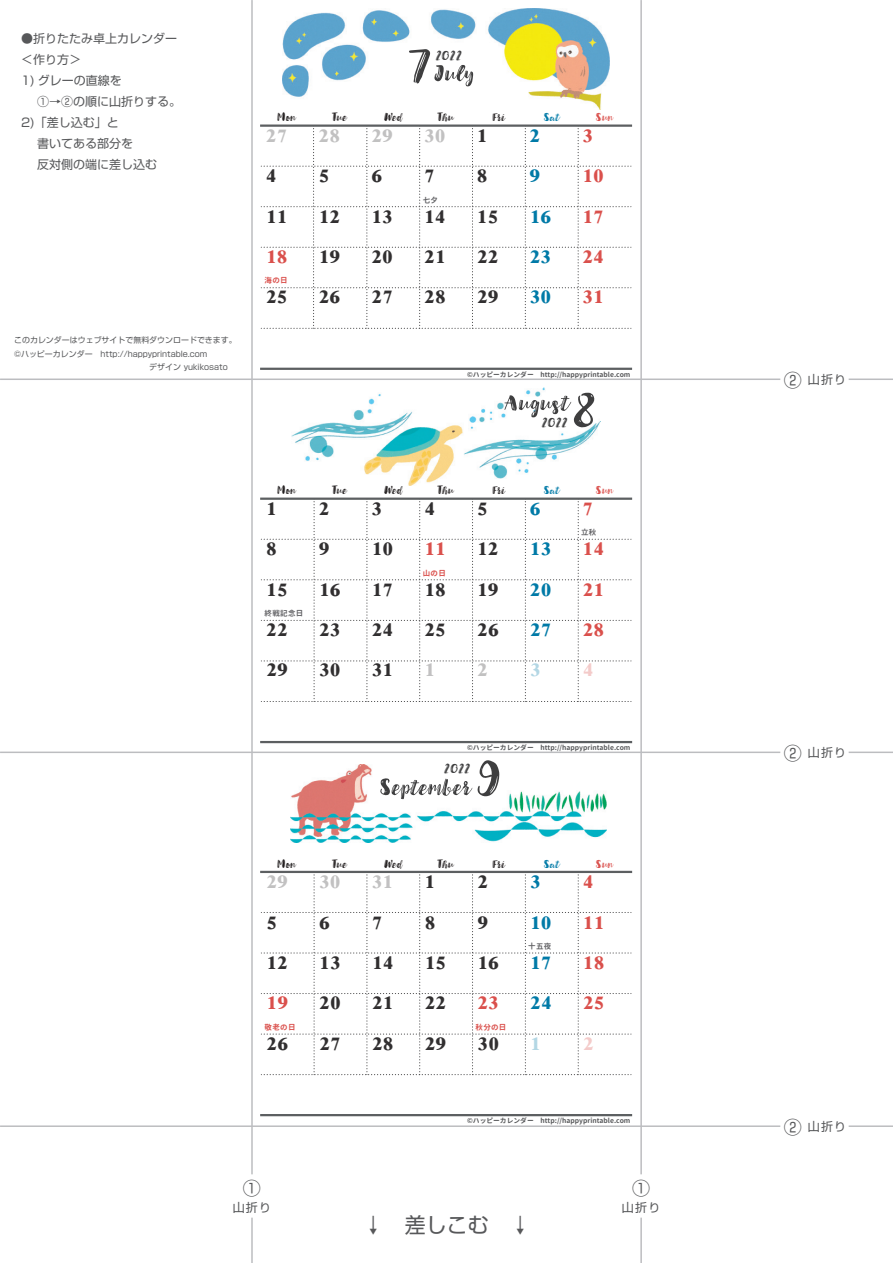
<style>
.page{position:relative;width:893px;height:1263px;background:#fff}
.page>*{position:absolute;margin:0;border:0;box-sizing:border-box;transform-origin:0 0}
.t1{font:700 25.5px/40.3px "New Peninim";color:#312f30;text-align:justify}
.t2{font:700 25.5px "New Peninim";color:rgb(49 47 48/.3)}
.t3{font:700 25.5px "New Peninim";color:#007aa7}
.t4{font:700 25.5px "New Peninim";color:#da504c}
.t5{font:700 25.5px "New Peninim";color:rgb(218 80 76/.3)}
.t6{font:700 25.5px "New Peninim";color:rgb(0 122 167/.3)}
.t7{font:21px "Shin Go Pro";color:#57585a}
.t8{font:18px "Shin Go Pro";color:#57585a}
.t9{font:12.15px "Jullian";color:#3e3e3f}
.t10{font:12px/21px "Shin Go Pro";color:#57585a}
.t11{font:10.5px "Jullian";color:#231f20}
.t12{font:10.5px "Jullian";color:#007aa7}
.t13{font:10.5px "Jullian";color:#da504c}
.t14{font:7.95px/13.5px "Shin Go Pro";color:#57585a}
.t15{font:700 7.5px "Gen Jyuu Gothic";letter-spacing:.04em;color:#da504c}
.t16{font:700 7.5px "Gen Jyuu Gothic";letter-spacing:.04em;color:#636366}
.t17{font:700 6.75px "Gen Jyuu Gothic";color:#57585a}
.s1{color:#312f30}
.s2{color:#da504c}
.s3{color:#007aa7}
.s4{color:rgb(49 47 48/.3)}
.s5{color:rgb(0 122 167/.3)}
.s6{font-size:18px}
</style>
<div class="page">
<hr style="left:849px;top:378px;width:44px;height:2px;background:#bcbdc0">
<hr style="left:0;top:378px;width:780px;height:2px;background:#bcbdc0">
<hr style="left:849px;top:751px;width:44px;height:2px;background:#bcbdc0">
<hr style="left:0;top:751px;width:780px;height:2px;background:#bcbdc0">
<hr style="left:849px;top:1125px;width:44px;height:2px;background:#bcbdc0">
<hr style="left:0;top:1125px;width:780px;height:2px;background:#bcbdc0">
<hr style="left:251px;top:1217px;width:2px;height:46px;background:#bcbdc0">
<hr style="left:251px;top:0;width:2px;height:1174px;background:#bcbdc0">
<hr style="left:640px;top:1217px;width:2px;height:46px;background:#bcbdc0">
<hr style="left:640px;top:0;width:2px;height:1174px;background:#bcbdc0">
<img style="left:282px;top:9px;width:328px;height:101px">
<svg style="left:409px;top:49px;width:64px;height:37px"></svg>
<svg style="left:292px;top:388px;width:308px;height:98px"></svg>
<img style="left:291px;top:765px;width:315px;height:77px">
<svg style="left:380px;top:760px;width:119px;height:39px"></svg>
<svg style="left:261px;top:126px;width:371px;height:203px"></svg>
<hr style="left:261px;top:368px;width:370px;height:2px;background:#5c5f61">
<hr style="left:261px;top:124px;width:370px;height:3px;background:#5c5f61">
<svg style="left:261px;top:872px;width:371px;height:203px"></svg>
<hr style="left:261px;top:871px;width:370px;height:2px;background:#5c5f61">
<hr style="left:261px;top:1114px;width:370px;height:2px;background:#5c5f61">
<svg style="left:261px;top:499px;width:371px;height:203px"></svg>
<hr style="left:261px;top:741px;width:370px;height:2px;background:#5c5f61">
<hr style="left:261px;top:498px;width:370px;height:2px;background:#5c5f61">
<p class="t10" style="left:21px;top:26px;width:158px">●折りたたみ卓上カレンダー＜作り方＞</p>
<p class="t10" style="left:21px;top:68px;width:102px">1) グレーの直線を</p>
<p class="t10" style="left:21px;top:89px;width:161px">　 ①→②の順に山折りする。</p>
<p class="t10" style="left:21px;top:110px;width:99px">2)「差し込む」と</p>
<p class="t10" style="left:25px;top:131px;width:110px">　書いてある部分を</p>
<p class="t10" style="left:21px;top:152px;width:137px">　 反対側の端に差し込む</p>
<p class="t14" style="left:14px;top:332px;width:224px">このカレンダーはウェブサイトで無料ダウンロードできます。©ハッピーカレンダー　http://happyprintable.com</p>
<p class="t9" style="left:436px;top:47px;width:28px">2022</p>
<p class="t11" style="left:278px;top:111px;width:20px">Mon</p>
<p class="t11" style="left:333px;top:111px;width:16px">Tue</p>
<p class="t11" style="left:385px;top:111px;width:19px">Wed</p>
<p class="t11" style="left:439px;top:111px;width:17px">Thu</p>
<p class="t11" style="left:493px;top:111px;width:14px">Fri</p>
<p class="t12" style="left:544px;top:111px;width:17px">Sat</p>
<p class="t13" style="left:596px;top:111px;width:19px">Sun</p>
<p class="t2" style="left:266px;top:124px;width:223px">27 28 29 30 <span class="s1">1</span></p>
<p class="t3" style="left:530px;top:124px;width:12px">2</p>
<p class="t4" style="left:582px;top:124px;width:12px">3</p>
<p class="t1" style="left:266px;top:157px;width:12px">4</p>
<p class="t1" style="left:319px;top:157px;width:12px">5</p>
<p class="t1" style="left:371px;top:157px;width:12px">6</p>
<p class="t1" style="left:424px;top:157px;width:12px">7</p>
<p class="t1" style="left:477px;top:157px;width:12px">8</p>
<p class="t3" style="left:530px;top:165px;width:12px">9</p>
<p class="t1" style="left:266px;top:157px;width:340px;text-indent:316px"><span class="s2">10<br></span>11 12 13 14 15 <span class="s3">16</span> <span class="s2">17<br>18</span> 19 20 21 22 <span class="s3">23</span> <span class="s2">24<br></span>25 26 27 28 29 <span class="s3">30</span> <span class="s2">31</span></p>
<p class="t16" style="left:423px;top:194px;width:17px">七夕</p>
<p class="t15" style="left:265px;top:275px;width:25px">海の日</p>
<p class="t17" style="left:467px;top:369px;width:165px">©ハッピーカレンダー　http://happyprintable.com</p>
<p class="t9" style="left:542px;top:415px;width:28px">2022</p>
<p class="t11" style="left:278px;top:484px;width:20px">Mon</p>
<p class="t11" style="left:333px;top:484px;width:16px">Tue</p>
<p class="t11" style="left:385px;top:484px;width:19px">Wed</p>
<p class="t11" style="left:439px;top:484px;width:17px">Thu</p>
<p class="t11" style="left:493px;top:484px;width:14px">Fri</p>
<p class="t12" style="left:544px;top:484px;width:17px">Sat</p>
<p class="t13" style="left:596px;top:484px;width:19px">Sun</p>
<p class="t1" style="left:266px;top:489px;width:12px">1</p>
<p class="t1" style="left:319px;top:489px;width:12px">2</p>
<p class="t1" style="left:372px;top:489px;width:12px">3</p>
<p class="t1" style="left:424px;top:489px;width:12px">4</p>
<p class="t1" style="left:477px;top:489px;width:12px">5</p>
<p class="t3" style="left:530px;top:498px;width:12px">6</p>
<p class="t4" style="left:583px;top:498px;width:12px">7</p>
<p class="t1" style="left:266px;top:530px;width:12px">8</p>
<p class="t1" style="left:319px;top:530px;width:12px">9</p>
<p class="t16" style="left:581px;top:527px;width:17px">立秋</p>
<p class="t1" style="left:266px;top:530px;width:339px;text-indent:105px">10 <span class="s2">11</span> 12 <span class="s3">13</span> <span class="s2">14<br></span>15 16 17 18 19 <span class="s3">20</span> <span class="s2">21<br></span>22 23 24 25 26 <span class="s3">27</span> <span class="s2">28<br></span>29 30 31 <span class="s4">1</span></p>
<p class="t15" style="left:423px;top:567px;width:25px">山の日</p>
<p class="t16" style="left:265px;top:608px;width:40px">終戦記念日</p>
<p class="t2" style="left:477px;top:659px;width:12px">2</p>
<p class="t6" style="left:530px;top:659px;width:12px">3</p>
<p class="t5" style="left:583px;top:659px;width:12px">4</p>
<p class="t17" style="left:467px;top:742px;width:165px">©ハッピーカレンダー　http://happyprintable.com</p>
<p class="t9" style="left:444px;top:761px;width:28px">2022</p>
<p class="t11" style="left:278px;top:857px;width:20px">Mon</p>
<p class="t11" style="left:333px;top:857px;width:16px">Tue</p>
<p class="t11" style="left:385px;top:857px;width:19px">Wed</p>
<p class="t11" style="left:439px;top:857px;width:17px">Thu</p>
<p class="t11" style="left:493px;top:857px;width:14px">Fri</p>
<p class="t12" style="left:544px;top:857px;width:17px">Sat</p>
<p class="t13" style="left:596px;top:857px;width:19px">Sun</p>
<p class="t2" style="left:266px;top:871px;width:170px">29 30 31 <span class="s1">1</span></p>
<p class="t1" style="left:477px;top:863px;width:12px">2</p>
<p class="t3" style="left:530px;top:871px;width:12px">3</p>
<p class="t4" style="left:583px;top:871px;width:12px">4</p>
<p class="t1" style="left:266px;top:903px;width:12px">5</p>
<p class="t1" style="left:319px;top:903px;width:12px">6</p>
<p class="t1" style="left:372px;top:903px;width:12px">7</p>
<p class="t1" style="left:425px;top:903px;width:12px">8</p>
<p class="t1" style="left:477px;top:903px;width:12px">9</p>
<p class="t1" style="left:267px;top:903px;width:339px;text-indent:264px"><span class="s3">10</span> <span class="s2">11<br></span>12 13 14 15 16 <span class="s3">17</span> <span class="s2">18<br>19</span> 20 21 22 <span class="s2">23</span> <span class="s3">24</span> <span class="s2">25<br></span>26 27 28 29 30 <span class="s5">1</span></p>
<p class="t16" style="left:528px;top:941px;width:25px">十五夜</p>
<p class="t15" style="left:265px;top:1022px;width:32px">敬老の日</p>
<p class="t15" style="left:476px;top:1022px;width:32px">秋分の日</p>
<p class="t5" style="left:583px;top:1032px;width:12px">2</p>
<p class="t17" style="left:467px;top:1116px;width:165px">©ハッピーカレンダー　http://happyprintable.com</p>
<p class="t8" style="left:243px;top:1173px;width:19px">①</p>
<p class="t10" style="left:233px;top:1195px;width:40px">山折り</p>
<p class="t7" style="left:363px;top:1207px;width:169px">↓　差しこむ　↓</p>
<p class="t8" style="left:632px;top:1173px;width:19px">①</p>
<p class="t10" style="left:622px;top:1195px;width:40px">山折り</p>
<p class="t10" style="left:784px;top:367px;width:64px"><span class="s6">②</span> 山折り</p>
<p class="t10" style="left:784px;top:740px;width:64px"><span class="s6">②</span> 山折り</p>
<p class="t10" style="left:784px;top:1114px;width:64px"><span class="s6">②</span> 山折り</p>
</div>
